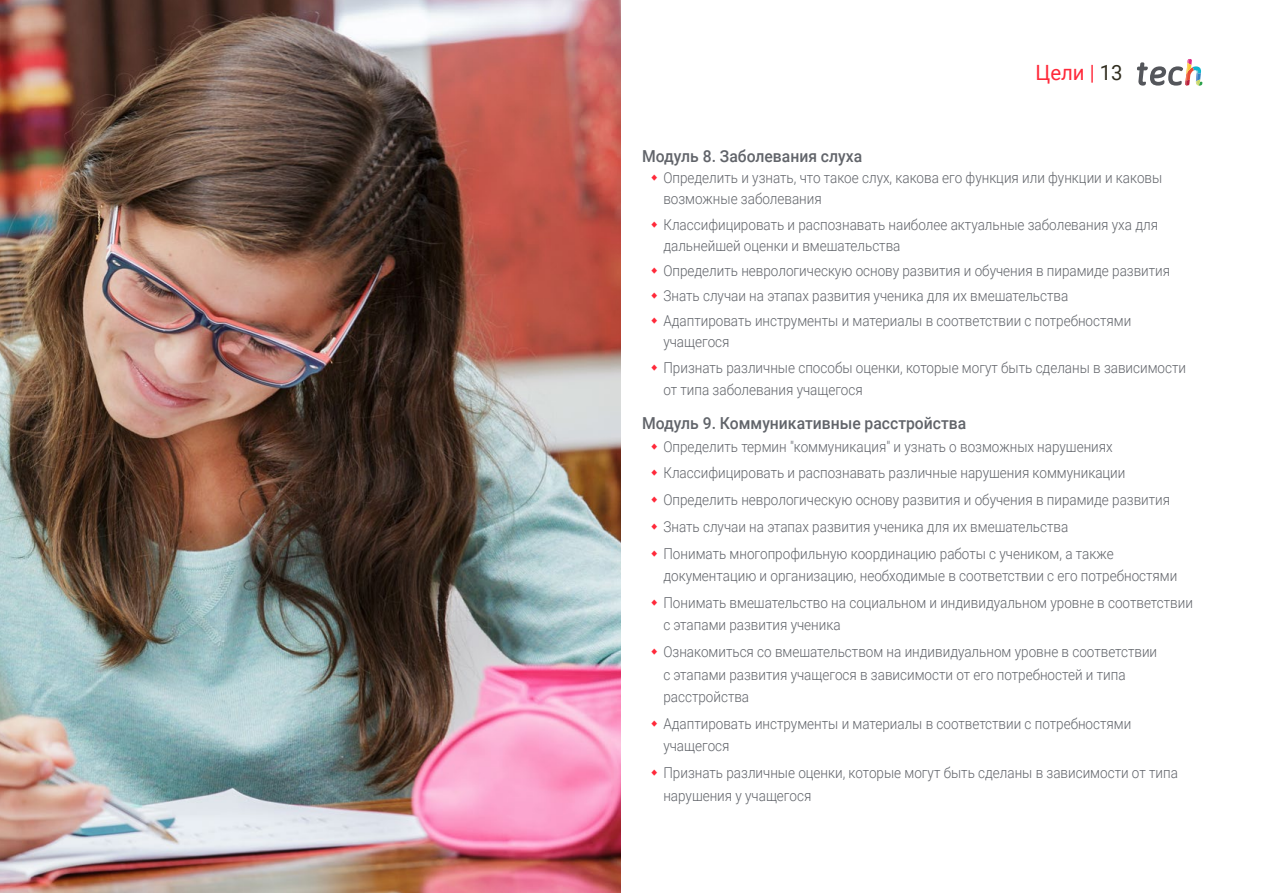
<style>
.page{position:relative;width:1263px;height:893px;background:#fff}
.page>*{position:absolute;margin:0;border:0;box-sizing:border-box;transform-origin:0 0}
.t1{font:21px "Roboto";color:#ff293a}
.t2{font:500 16.5px "Roboto";color:#61646a;scale:.95 1}
.t3{font:300 15px/26.7px "Roboto";color:#61646a;scale:.9 1}
.s1{color:#312e20}
</style>
<div class="page">
<svg style="left:1137px;top:59px;width:65px;height:27px"></svg>
<img style="left:0;top:0;width:621px;height:893px">
<h1 class="t1" style="left:1035px;top:57px;width:89px">Цели | <span class="s1">13</span></h1>
<p class="t2" style="left:642px;top:145px;width:233px">Модуль 8. Заболевания слуха</p>
<p class="t3" style="left:663px;top:167px;width:556px;line-height:21px">Определить и узнать, что такое слух, какова его функция или функции и каковы возможные заболевания</p>
<p class="t3" style="left:663px;top:213px;width:551px;line-height:21px">Классифицировать и распознавать наиболее актуальные заболевания уха для дальнейшей оценки и вмешательства</p>
<p class="t3" style="left:663px;top:257px;width:565px;line-height:25.2px">Определить неврологическую основу развития и обучения в пирамиде развития<br>Знать случаи на этапах развития ученика для их вмешательства<br>Адаптировать инструменты и материалы в соответствии с потребностями</p>
<p class="t3" style="left:663px;top:329px;width:582px;line-height:25.2px">учащегося<br>Признать различные способы оценки, которые могут быть сделаны в зависимости</p>
<p class="t3" style="left:663px;top:376px;width:223px">от типа заболевания учащегося</p>
<p class="t2" style="left:642px;top:412px;width:343px">Модуль 9. Коммуникативные расстройства</p>
<p class="t3" style="left:663px;top:432px;width:565px">Определить термин "коммуникация" и узнать о возможных нарушениях Классифицировать и распознавать различные нарушения коммуникации Определить неврологическую основу развития и обучения в пирамиде развития Знать случаи на этапах развития ученика для их вмешательства<br>Понимать многопрофильную координацию работы с учеником, а также</p>
<p class="t3" style="left:663px;top:562px;width:590px">документацию и организацию, необходимые в соответствии с его потребностями<br>Понимать вмешательство на социальном и индивидуальном уровне в соответствии</p>
<p class="t3" style="left:663px;top:611px;width:550px">с этапами развития ученика<br>Ознакомиться со вмешательством на индивидуальном уровне в соответствии</p>
<p class="t3" style="left:663px;top:662px;width:515px;line-height:22.5px">с этапами развития учащегося в зависимости от его потребностей и типа расстройства</p>
<p class="t3" style="left:663px;top:712px;width:521px;line-height:22.5px">Адаптировать инструменты и материалы в соответствии с потребностями учащегося</p>
<p class="t3" style="left:663px;top:761px;width:573px;line-height:22.5px">Признать различные оценки, которые могут быть сделаны в зависимости от типа нарушения у учащегося</p>
</div>
